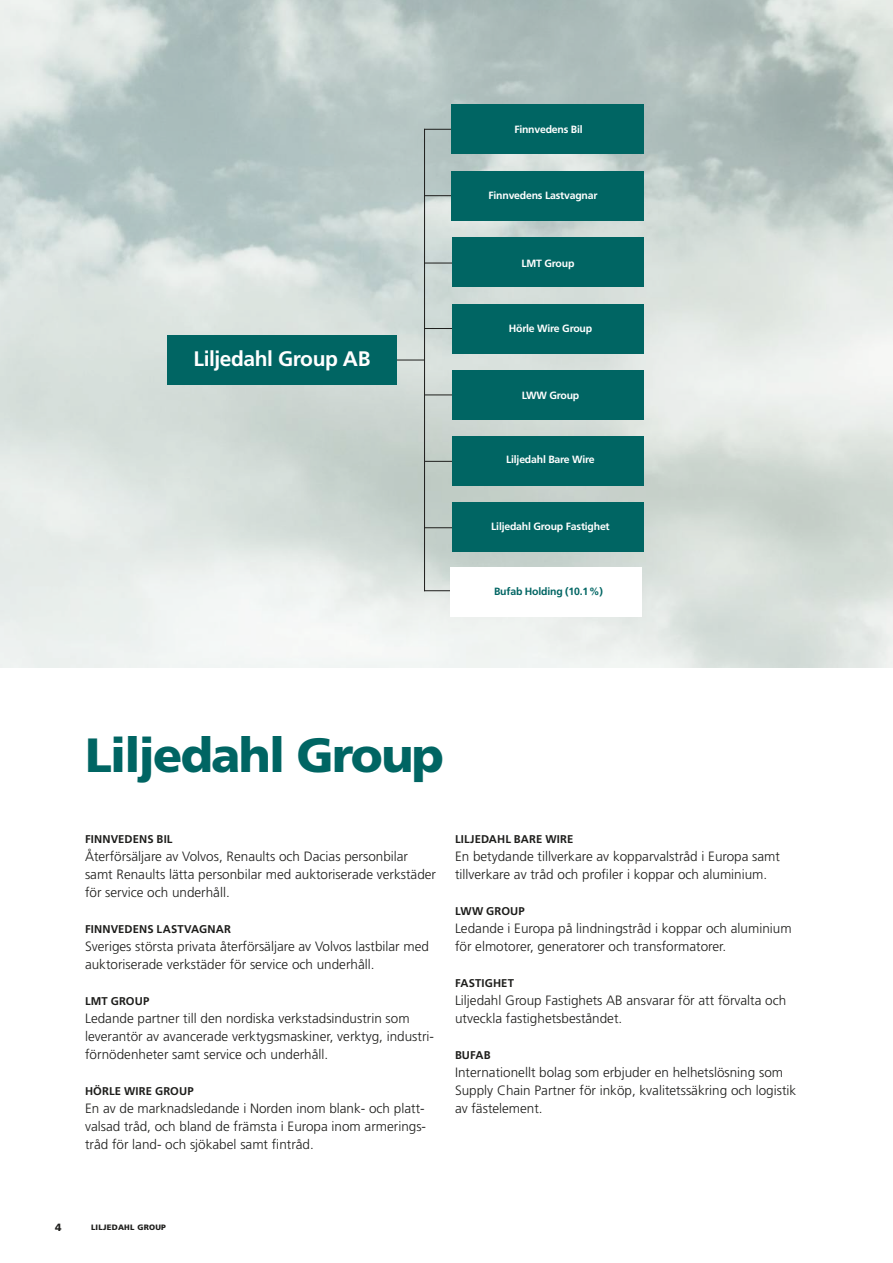
<style>
.page{position:relative;width:893px;height:1263px;background:#fff}
.page>*{position:absolute;margin:0;border:0;box-sizing:border-box;transform-origin:0 0}
.t1{font:900 48px "Frutiger";letter-spacing:-.035em;color:#006563}
.t2{font:700 21px "Frutiger";letter-spacing:-.02em;color:#fff}
.t3{font:300 13.5px/18px "Frutiger";color:#1d1d1b}
.t4{font:700 11.25px "Frutiger";letter-spacing:.01em;color:#1d1d1b}
.t5{font:700 10.5px "Frutiger";letter-spacing:-.02em;color:#fff}
.t6{font:700 10.5px "Frutiger";letter-spacing:-.02em;color:#006563}
.t7{font:900 10.5px "Frutiger";color:#1d1d1b}
.t8{font:900 7.8px "Frutiger";letter-spacing:.03em;color:#1d1d1b}
</style>
<div class="page">
<img style="left:0;top:0;width:893px;height:668px">
<hr style="left:424px;top:195px;width:34px;height:1px;background:#1d1d1b">
<hr style="left:424px;top:263px;width:34px;height:1px;background:#1d1d1b">
<hr style="left:425px;top:394px;width:112px;height:1px;background:#1d1d1b">
<hr style="left:425px;top:461px;width:112px;height:1px;background:#1d1d1b">
<hr style="left:424px;top:527px;width:85px;height:1px;background:#1d1d1b">
<hr style="left:424px;top:590px;width:85px;height:1px;background:#1d1d1b">
<hr style="left:424px;top:129px;width:34px;height:1px;background:#1d1d1b">
<hr style="left:424px;top:328px;width:115px;height:1px;background:#1d1d1b">
<svg style="left:397px;top:360px;width:27px;height:1px"></svg>
<hr style="left:424px;top:129px;width:1px;height:462px;background:#1d1d1b">
<div style="left:451px;top:567px;width:191px;height:50px;background:#fff"></div>
<div style="left:451px;top:105px;width:192px;height:49px;background:#006563"></div>
<div style="left:451px;top:171px;width:192px;height:49px;background:#006563"></div>
<div style="left:452px;top:237px;width:191px;height:50px;background:#006563"></div>
<div style="left:452px;top:304px;width:191px;height:49px;background:#006563"></div>
<div style="left:452px;top:371px;width:191px;height:49px;background:#006563"></div>
<div style="left:452px;top:502px;width:191px;height:49px;background:#006563"></div>
<div style="left:167px;top:335px;width:230px;height:49px;background:#006563"></div>
<div style="left:452px;top:436px;width:191px;height:49px;background:#006563"></div>
<h2 class="t2" style="left:194px;top:346px;width:178px">Liljedahl Group AB</h2>
<p class="t5" style="left:514px;top:124px;width:70px">Finnvedens Bil</p>
<p class="t5" style="left:488px;top:189px;width:110px">Finnvedens Lastvagnar</p>
<p class="t5" style="left:521px;top:257px;width:54px">LMT Group</p>
<p class="t5" style="left:509px;top:322px;width:85px">Hörle Wire Group</p>
<p class="t5" style="left:522px;top:389px;width:59px">LWW Group</p>
<p class="t5" style="left:506px;top:453px;width:90px">Liljedahl Bare Wire</p>
<p class="t5" style="left:491px;top:520px;width:120px">Liljedahl Group Fastighet</p>
<p class="t6" style="left:494px;top:585px;width:110px">Bufab Holding (10.1%)</p>
<h1 class="t1" style="left:85px;top:726px;width:360px">Liljedahl Group</h1>
<p class="t4" style="left:85px;top:832px;width:89px">FINNVEDENS BIL</p>
<p class="t3" style="left:85px;top:847px;width:353px">Återförsäljare av Volvos, Renaults och Dacias personbilar samt Renaults lätta personbilar med auktoriserade verkstäder för service och underhåll.</p>
<p class="t4" style="left:85px;top:922px;width:147px">FINNVEDENS LASTVAGNAR</p>
<p class="t3" style="left:85px;top:937px;width:345px">Sveriges största privata återförsäljare av Volvos lastbilar med auktoriserade verkstäder för service och underhåll.</p>
<p class="t4" style="left:85px;top:994px;width:66px">LMT GROUP</p>
<p class="t3" style="left:85px;top:1009px;width:350px">Ledande partner till den nordiska verkstadsindustrin som leverantör av avancerade verktygsmaskiner, verktyg, industri&shy;förnödenheter samt service och underhåll.</p>
<p class="t4" style="left:85px;top:1084px;width:110px">HÖRLE WIRE GROUP</p>
<p class="t3" style="left:85px;top:1099px;width:343px;text-align:justify">En av de marknadsledande i Norden inom blank- och platt&shy;valsad tråd, och bland de främsta i Europa inom armerings&shy;tråd för land- och sjökabel samt fintråd.</p>
<p class="t4" style="left:455px;top:832px;width:120px">LILJEDAHL BARE WIRE</p>
<p class="t3" style="left:455px;top:847px;width:327px">En betydande tillverkare av kopparvalstråd i Europa samt tillverkare av tråd och profiler i koppar och aluminium.</p>
<p class="t4" style="left:455px;top:904px;width:71px">LWW GROUP</p>
<p class="t3" style="left:455px;top:919px;width:338px">Ledande i Europa på lindningstråd i koppar och aluminium för elmotorer, generatorer och transformatorer.</p>
<p class="t4" style="left:455px;top:976px;width:60px">FASTIGHET</p>
<p class="t3" style="left:455px;top:991px;width:333px">Liljedahl Group Fastighets AB ansvarar för att förvalta och utveckla fastighetsbeståndet.</p>
<p class="t4" style="left:455px;top:1048px;width:37px">BUFAB</p>
<p class="t3" style="left:455px;top:1063px;width:343px">Internationellt bolag som erbjuder en helhetslösning som<br>Supply Chain Partner för inköp, kvalitetssäkring och logistik av fästelement.</p>
<p class="t7" style="left:55px;top:1221px;width:8px">4</p>
<p class="t8" style="left:91px;top:1222px;width:77px">LILJEDAHL GROUP</p>
</div>
